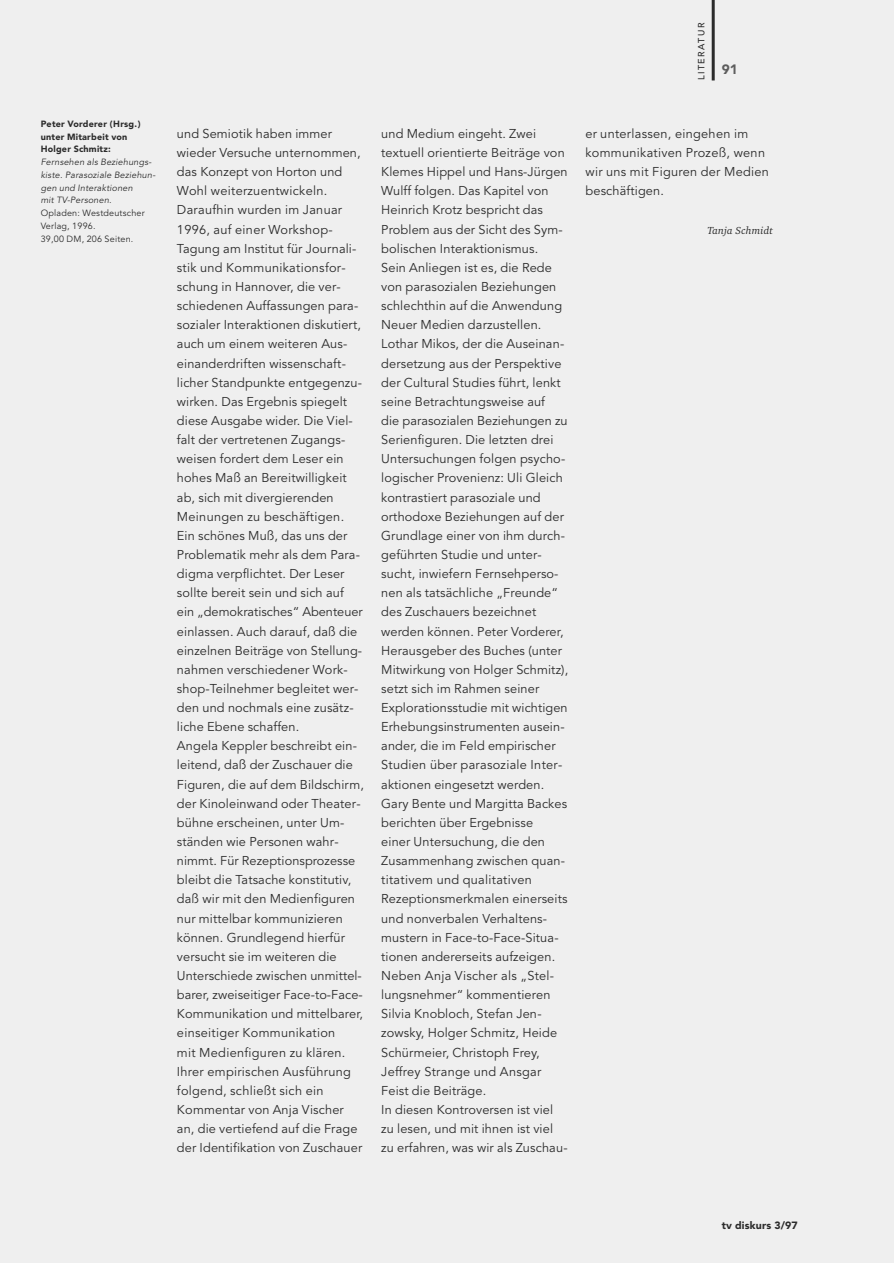
<style>
.page{position:relative;width:894px;height:1263px;background:#fff}
.page>*{position:absolute;margin:0;border:0;box-sizing:border-box;transform-origin:0 0}
.t1{font:900 13.5px "Avenir";color:#5d5d5d}
.t2{font:12.75px/19.2px "Avenir";letter-spacing:.01em;color:#2b2b2b}
.t3{font:900 10.5px "Avenir";letter-spacing:.015em;color:#2b2b2b}
.t4{font:italic 10.5px "Charter BT";letter-spacing:.015em;color:#2b2b2b}
.t5{font:italic 9px/12.8px "Avenir";letter-spacing:.02em;color:#2b2b2b}
.t6{font:900 9px/12.8px "Avenir";letter-spacing:.025em;color:#2b2b2b}
.t7{font:9px/12.8px "Avenir";letter-spacing:.02em;color:#2b2b2b}
.t8{font:500 9px "Avenir";letter-spacing:.165em;color:#2b2b2b}
</style>
<div class="page">
<div style="left:0;top:0;width:893px;height:1263px;background:#efefef"></div>
<p class="t6" style="left:41px;top:118px;width:101px">Peter Vorderer (Hrsg.) unter Mitarbeit von<br>Holger Schmitz:</p>
<p class="t5" style="left:41px;top:157px;width:116px">Fernsehen als Beziehungs&shy;kiste. Parasoziale Beziehun&shy;gen und Interaktionen<br>mit TV-Personen.</p>
<p class="t7" style="left:41px;top:208px;width:105px">Opladen: Westdeutscher<br>Verlag, 1996.<br>39,00 DM, 206 Seiten.</p>
<p class="t8" style="left:697px;top:80px;width:59px;rotate:-90deg">LITERATUR</p>
<p class="t1" style="left:721px;top:63px;width:17px">91</p>
<p class="t2" style="left:177px;top:125px;width:188px">und Semiotik haben immer wieder Versuche unternommen, das Konzept von Horton und<br>Wohl weiterzuentwickeln.<br>Daraufhin wurden im Januar<br>1996, auf einer Workshop-<br>Tagung am Institut für Journali&shy;stik und Kommunikationsfor&shy;schung in Hannover, die ver&shy;schiedenen Auffassungen para&shy;sozialer Interaktionen diskutiert, auch um einem weiteren Aus&shy;einanderdriften wissenschaft&shy;licher Standpunkte entgegenzu&shy;wirken. Das Ergebnis spiegelt diese Ausgabe wider. Die Viel&shy;falt der vertretenen Zugangs&shy;weisen fordert dem Leser ein hohes Maß an Bereitwilligkeit ab, sich mit divergierenden<br>Meinungen zu beschäftigen.<br>Ein schönes Muß, das uns der<br>Problematik mehr als dem Para&shy;digma verpflichtet. Der Leser sollte bereit sein und sich auf ein „demokratisches“ Abenteuer einlassen. Auch darauf, daß die einzelnen Beiträge von Stellung&shy;nahmen verschiedener Work&shy;shop-Teilnehmer begleitet wer&shy;den und nochmals eine zusätz&shy;liche Ebene schaffen.<br>Angela Keppler beschreibt ein&shy;leitend, daß der Zuschauer die<br>Figuren, die auf dem Bildschirm, der Kinoleinwand oder Theater&shy;bühne erscheinen, unter Um&shy;ständen wie Personen wahr&shy;nimmt. Für Rezeptionsprozesse bleibt die Tatsache konstitutiv, daß wir mit den Medienfiguren nur mittelbar kommunizieren können. Grundlegend hierfür versucht sie im weiteren die<br>Unterschiede zwischen unmittel&shy;barer, zweiseitiger Face-to-Face-<br>Kommunikation und mittelbarer, einseitiger Kommunikation<br>mit Medienfiguren zu klären.<br>Ihrer empirischen Ausführung folgend, schließt sich ein<br>Kommentar von Anja Vischer an, die vertiefend auf die Frage der Identifikation von Zuschauer</p>
<p class="t2" style="left:381px;top:125px;width:188px">und Medium eingeht. Zwei textuell orientierte Beiträge von<br>Klemes Hippel und Hans-Jürgen<br>Wulff folgen. Das Kapitel von<br>Heinrich Krotz bespricht das<br>Problem aus der Sicht des Sym&shy;bolischen Interaktionismus.<br>Sein Anliegen ist es, die Rede von parasozialen Beziehungen schlechthin auf die Anwendung<br>Neuer Medien darzustellen.<br>Lothar Mikos, der die Auseinan&shy;dersetzung aus der Perspektive der Cultural Studies führt, lenkt seine Betrachtungsweise auf<br>die parasozialen Beziehungen zu<br>Serienfiguren. Die letzten drei<br>Untersuchungen folgen psycho&shy;logischer Provenienz: Uli Gleich kontrastiert parasoziale und orthodoxe Beziehungen auf der<br>Grundlage einer von ihm durch&shy;geführten Studie und unter&shy;sucht, inwiefern Fernsehperso&shy;nen als tatsächliche „Freunde“ des Zuschauers bezeichnet werden können. Peter Vorderer,<br>Herausgeber des Buches (unter<br>Mitwirkung von Holger Schmitz), setzt sich im Rahmen seiner<br>Explorationsstudie mit wichtigen<br>Erhebungsinstrumenten ausein&shy;ander, die im Feld empirischer<br>Studien über parasoziale Inter&shy;aktionen eingesetzt werden.<br>Gary Bente und Margitta Backes berichten über Ergebnisse<br>einer Untersuchung, die den<br>Zusammenhang zwischen quan&shy;titativem und qualitativen<br>Rezeptionsmerkmalen einerseits und nonverbalen Verhaltens&shy;mustern in Face-to-Face-Situa&shy;tionen andererseits aufzeigen.<br>Neben Anja Vischer als „Stel&shy;lungsnehmer“ kommentieren<br>Silvia Knobloch, Stefan Jen&shy;zowsky, Holger Schmitz, Heide<br>Schürmeier, Christoph Frey,<br>Jeffrey Strange und Ansgar<br>Feist die Beiträge.<br>In diesen Kontroversen ist viel zu lesen, und mit ihnen ist viel zu erfahren, was wir als Zuschau-</p>
<p class="t2" style="left:585px;top:125px;width:185px">er unterlassen, eingehen im kommunikativen Prozeß, wenn wir uns mit Figuren der Medien beschäftigen.</p>
<p class="t4" style="left:707px;top:226px;width:67px">Tanja Schmidt</p>
<p class="t3" style="left:721px;top:1221px;width:78px">tv diskurs 3/97</p>
</div>
